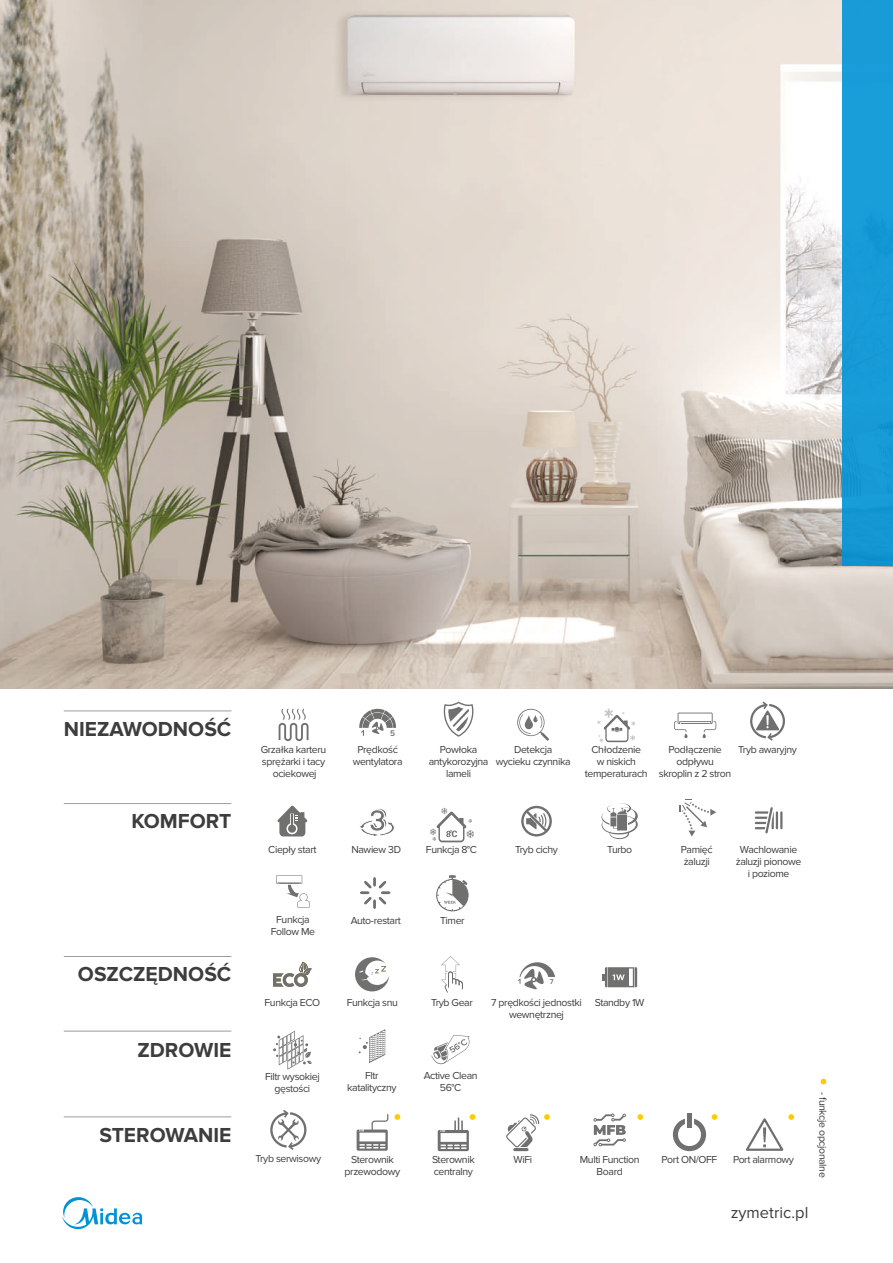
<style>
.page{position:relative;width:893px;height:1263px;background:#fff}
.page>*{position:absolute;margin:0;border:0;box-sizing:border-box;transform-origin:0 0}
.t1{font:700 21px "Proxima Nova";color:#3d3d3c}
.t2{font:16.5px "Proxima Nova";color:#3d3d3c}
.t3{font:10.5px/12px "Proxima Nova";letter-spacing:-.035em;color:#3d3d3c;text-align:center}
.t4{font:600 8.4px "Proxima Nova";color:#70706f}
.t5{font:600 7.2px "Proxima Nova";color:#70706f}
</style>
<div class="page">
<svg style="left:62px;top:1197px;width:80px;height:32px"></svg>
<img style="left:0;top:0;width:893px;height:689px">
<div style="left:842px;top:0;width:51px;height:566px;background:#189bd7"></div>
<hr style="left:64px;top:710px;width:167px;height:1px;background:#9d9d9d">
<hr style="left:64px;top:803px;width:167px;height:1px;background:#9d9d9d">
<hr style="left:64px;top:956px;width:167px;height:1px;background:#9d9d9d">
<hr style="left:64px;top:1031px;width:167px;height:1px;background:#9d9d9d">
<hr style="left:64px;top:1116px;width:167px;height:1px;background:#9d9d9d">
<svg style="left:360px;top:877px;width:30px;height:32px"></svg>
<svg style="left:436px;top:875px;width:32px;height:36px"></svg>
<svg style="left:601px;top:803px;width:37px;height:36px"></svg>
<svg style="left:277px;top:806px;width:31px;height:30px"></svg>
<div style="left:288px;top:825px;width:8px;height:8px;background:#70706f;border-radius:50%"></div>
<svg style="left:521px;top:806px;width:31px;height:30px"></svg>
<svg style="left:430px;top:808px;width:44px;height:34px"></svg>
<svg style="left:273px;top:962px;width:39px;height:25px"></svg>
<svg style="left:355px;top:957px;width:34px;height:34px"></svg>
<svg style="left:441px;top:956px;width:22px;height:36px"></svg>
<svg style="left:518px;top:962px;width:37px;height:28px"></svg>
<svg style="left:602px;top:967px;width:35px;height:20px"></svg>
<svg style="left:273px;top:1031px;width:39px;height:39px"></svg>
<svg style="left:276px;top:875px;width:34px;height:33px"></svg>
<svg style="left:821px;top:1079px;width:5px;height:5px"></svg>
<svg style="left:431px;top:1035px;width:39px;height:30px"></svg>
<svg style="left:279px;top:709px;width:29px;height:32px"></svg>
<svg style="left:597px;top:708px;width:38px;height:34px"></svg>
<svg style="left:517px;top:708px;width:32px;height:33px"></svg>
<svg style="left:674px;top:713px;width:42px;height:25px"></svg>
<svg style="left:359px;top:709px;width:37px;height:27px"></svg>
<svg style="left:443px;top:701px;width:31px;height:36px"></svg>
<svg style="left:750px;top:701px;width:35px;height:40px"></svg>
<svg style="left:360px;top:809px;width:34px;height:27px"></svg>
<svg style="left:756px;top:807px;width:26px;height:27px"></svg>
<svg style="left:438px;top:1114px;width:37px;height:37px"></svg>
<svg style="left:357px;top:1114px;width:31px;height:37px"></svg>
<svg style="left:395px;top:1114px;width:5px;height:6px"></svg>
<svg style="left:746px;top:1114px;width:48px;height:37px"></svg>
<svg style="left:673px;top:1119px;width:33px;height:32px"></svg>
<div style="left:687px;top:1114px;width:5px;height:14px;background:#70706f"></div>
<svg style="left:712px;top:1114px;width:5px;height:6px"></svg>
<svg style="left:637px;top:1114px;width:6px;height:6px"></svg>
<svg style="left:594px;top:1113px;width:32px;height:33px"></svg>
<hr style="left:513px;top:1148px;width:16px;height:3px;background:#70706f">
<svg style="left:506px;top:1114px;width:44px;height:33px"></svg>
<svg style="left:270px;top:1110px;width:37px;height:40px"></svg>
<svg style="left:359px;top:1029px;width:26px;height:34px"></svg>
<svg style="left:679px;top:799px;width:37px;height:37px"></svg>
<h1 class="t1" style="left:64px;top:716px;width:169px">NIEZAWODNOŚĆ</h1>
<h1 class="t1" style="left:131px;top:809px;width:101px">KOMFORT</h1>
<h1 class="t1" style="left:78px;top:962px;width:155px">OSZCZĘDNOŚĆ</h1>
<h1 class="t1" style="left:137px;top:1037px;width:95px">ZDROWIE</h1>
<h1 class="t1" style="left:99px;top:1122px;width:133px">STEROWANIE</h1>
<p class="t4" style="left:390px;top:729px;width:7px">5</p>
<p class="t3" style="left:353px;top:743px;width:51px">Prędkość wentylatora</p>
<p class="t3" style="left:261px;top:743px;width:67px">Grzałka karteru sprężarki i tacy ociekowej</p>
<p class="t3" style="left:585px;top:744px;width:64px">Chłodzenie<br>w niskich temperaturach</p>
<p class="t3" style="left:429px;top:743px;width:61px">Powłoka antykorozyjna lameli</p>
<p class="t3" style="left:738px;top:744px;width:60px">Tryb awaryjny</p>
<p class="t3" style="left:496px;top:743px;width:76px">Detekcja wycieku czynnika</p>
<p class="t3" style="left:659px;top:744px;width:74px">Podłączenie odpływu skroplin z 2 stron</p>
<p class="t3" style="left:681px;top:843px;width:33px;text-align:left">Pamięć żaluzji</p>
<p class="t3" style="left:351px;top:843px;width:51px">Nawiew 3D</p>
<p class="t3" style="left:736px;top:843px;width:67px">Wachlowanie żaluzji pionowe i poziome</p>
<p class="t3" style="left:268px;top:843px;width:50px">Ciepły start</p>
<p class="t3" style="left:426px;top:843px;width:53px">Funkcja 8°C</p>
<p class="t3" style="left:515px;top:843px;width:44px">Tryb cichy</p>
<p class="t3" style="left:607px;top:843px;width:26px">Turbo</p>
<p class="t3" style="left:271px;top:914px;width:46px">Funkcja<br>Follow Me</p>
<p class="t3" style="left:351px;top:914px;width:52px">Auto-restart</p>
<p class="t3" style="left:440px;top:914px;width:26px">Timer</p>
<p class="t5" style="left:550px;top:978px;width:5px">7</p>
<p class="t3" style="left:265px;top:997px;width:57px">Funkcja ECO</p>
<p class="t3" style="left:347px;top:997px;width:53px">Funkcja snu</p>
<p class="t3" style="left:431px;top:997px;width:43px">Tryb Gear</p>
<p class="t3" style="left:509px;top:997px;width:137px;text-align:left;text-indent:-18px">7 prędkości jednostki Standby 1W wewnętrznej</p>
<p class="t3" style="left:265px;top:1070px;width:56px">Filtr wysokiej gęstości</p>
<p class="t3" style="left:347px;top:1070px;width:51px">Fltr katalityczny</p>
<p class="t3" style="left:424px;top:1070px;width:55px">Active Clean<br>56°C</p>
<p class="t3" style="left:255px;top:1153px;width:67px">Tryb serwisowy</p>
<p class="t3" style="left:514px;top:1153px;width:20px">WiFi</p>
<p class="t3" style="left:345px;top:1153px;width:57px">Sterownik przewodowy</p>
<p class="t3" style="left:580px;top:1153px;width:61px">Multi Function</p>
<p class="t3" style="left:662px;top:1153px;width:57px">Port ON/OFF</p>
<p class="t3" style="left:733px;top:1153px;width:63px">Port alarmowy</p>
<p class="t3" style="left:432px;top:1153px;width:44px;text-align:left">Sterownik centralny</p>
<p class="t3" style="left:597px;top:1165px;width:28px">Board</p>
<p class="t3" style="left:829px;top:1092px;width:87px;rotate:90deg">- funkcje opcjonalne</p>
<h2 class="t2" style="left:731px;top:1203px;width:79px">zymetric.pl</h2>
</div>
